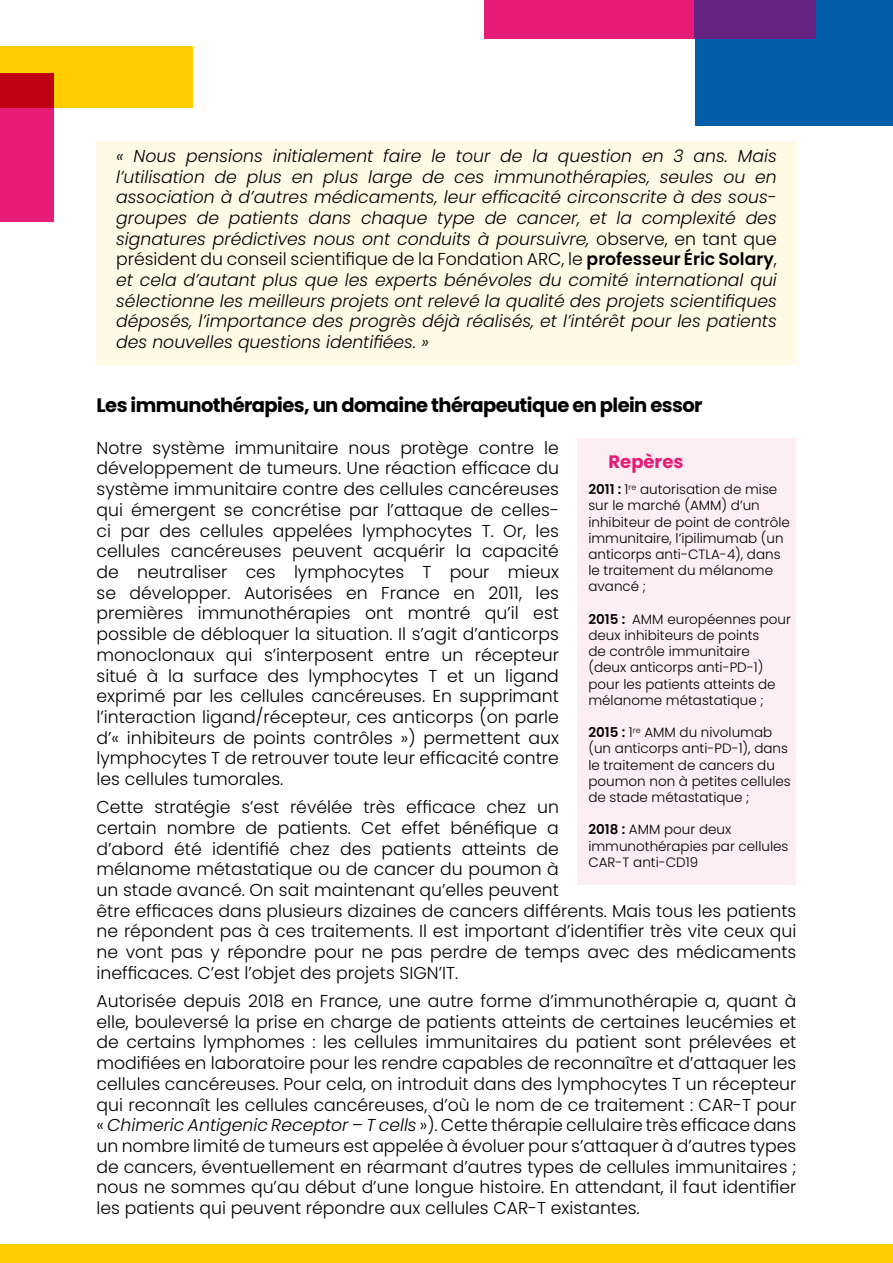
<style>
.page{position:relative;width:893px;height:1263px;background:#fff}
.page>*{position:absolute;margin:0;border:0;box-sizing:border-box;transform-origin:0 0}
.t1{font:700 19.5px "Poppins";letter-spacing:-.03em;color:#000}
.t2{font:700 18px "Poppins";color:#e71c77}
.t3{font:300 17.25px/20.7px "Poppins";color:#000;text-align:justify}
.t4{font:italic 300 17.25px/20.7px "Poppins";color:#000;text-align:justify}
.t5{font:300 13.5px/16.2px "Poppins";color:#000}
.s1{font-style:normal}
.s2{font-weight:600;font-style:normal}
.s3{font-style:italic}
.s4{font-weight:600}
</style>
<div class="page">
<div style="left:484px;top:0;width:323px;height:39px;background:#e71c77"></div>
<div style="left:0;top:46px;width:193px;height:62px;background:#fc0"></div>
<div style="left:695px;top:0;width:198px;height:125px;background:#005da9"></div>
<div style="left:0;top:73px;width:53px;height:149px;background:#e71c77"></div>
<div style="left:695px;top:0;width:121px;height:39px;background:#662482"></div>
<div style="left:0;top:73px;width:53px;height:35px;background:#be0014"></div>
<div style="left:0;top:1244px;width:893px;height:19px;background:#fc0"></div>
<div style="left:577px;top:438px;width:219px;height:447px;background:#fdeef4"></div>
<div style="left:96px;top:141px;width:700px;height:224px;background:#fffae6"></div>
<p class="t4" style="left:116px;top:146px;width:662px">« Nous pensions initialement faire le tour de la question en 3 ans. Mais l’utilisation de plus en plus large de ces immunothérapies, seules ou en association à d’autres médicaments, leur efficacité circonscrite à des sous&shy;groupes de patients dans chaque type de cancer, et la complexité des signatures prédictives nous ont conduits à poursuivre, <span class="s1">observe, en tant que président du conseil scientifique de la Fondation ARC, le</span> <span class="s2">professeur Éric Solary</span><span class="s1">, </span>et cela d’autant plus que les experts bénévoles du comité international qui sélectionne les meilleurs projets ont relevé la qualité des projets scientifiques déposés, l’importance des progrès déjà réalisés, et l’intérêt pour les patients des nouvelles questions identifiées. »</p>
<p class="t1" style="left:97px;top:394px;width:607px">Les immunothérapies, un domaine thérapeutique en plein essor</p>
<p class="t3" style="left:97px;top:437px;width:464px">Notre système immunitaire nous protège contre le développement de tumeurs. Une réaction efficace du système immunitaire contre des cellules cancéreuses qui émergent se concrétise par l’attaque de celles&shy;ci par des cellules appelées lymphocytes T. Or, les cellules cancéreuses peuvent acquérir la capacité de neutraliser ces lymphocytes T pour mieux se développer. Autorisées en France en 2011, les premières immunothérapies ont montré qu’il est possible de débloquer la situation. Il s’agit d’anticorps monoclonaux qui s’interposent entre un récepteur situé à la surface des lymphocytes T et un ligand exprimé par les cellules cancéreuses. En supprimant l’interaction ligand/récepteur, ces anticorps (on parle d’« inhibiteurs de points contrôles ») permettent aux lymphocytes T de retrouver toute leur efficacité contre les cellules tumorales.</p>
<p class="t3" style="left:97px;top:797px;width:701px;text-align:left">Cette stratégie s’est révélée très efficace chez un<br>certain nombre de patients. Cet effet bénéfique a<br>d’abord été identifié chez des patients atteints de<br>mélanome métastatique ou de cancer du poumon à<br>un stade avancé. On sait maintenant qu’elles peuvent<br>être efficaces dans plusieurs dizaines de cancers différents. Mais tous les patients ne répondent pas à ces traitements. Il est important d’identifier très vite ceux qui ne vont pas y répondre pour ne pas perdre de temps avec des médicaments inefficaces. C’est l’objet des projets SIGN’IT.</p>
<p class="t3" style="left:97px;top:991px;width:701px">Autorisée depuis 2018 en France, une autre forme d’immunothérapie a, quant à elle, bouleversé la prise en charge de patients atteints de certaines leucémies et de certains lymphomes : les cellules immunitaires du patient sont prélevées et modifiées en laboratoire pour les rendre capables de reconnaître et d’attaquer les cellules cancéreuses. Pour cela, on introduit dans des lymphocytes T un récepteur qui reconnaît les cellules cancéreuses, d’où le nom de ce traitement : CAR-T pour « <span class="s3">Chimeric Antigenic Receptor – T cells</span> »). Cette thérapie cellulaire très efficace dans un nombre limité de tumeurs est appelée à évoluer pour s’attaquer à d’autres types de cancers, éventuellement en réarmant d’autres types de cellules immunitaires ; nous ne sommes qu’au début d’une longue histoire. En attendant, il faut identifier les patients qui peuvent répondre aux cellules CAR-T existantes.</p>
<p class="t2" style="left:608px;top:451px;width:76px">Repères</p>
<p class="t5" style="left:588px;top:481px;width:203px"><span class="s4">2011 :</span> 1<sup>re</sup> autorisation de mise sur le marché (AMM) d’un inhibiteur de point de contrôle immunitaire, l’ipilimumab (un anticorps anti-CTLA-4), dans le traitement du mélanome avancé ;</p>
<p class="t5" style="left:588px;top:611px;width:204px"><span class="s4">2015 :</span> AMM européennes pour deux inhibiteurs de points<br>de contrôle immunitaire (deux anticorps anti-PD-1) pour les patients atteints de mélanome métastatique ;</p>
<p class="t5" style="left:588px;top:724px;width:204px"><span class="s4">2015 :</span> 1<sup>re</sup> AMM du nivolumab (un anticorps anti-PD-1), dans le traitement de cancers du poumon non à petites cellules de stade métastatique ;</p>
<p class="t5" style="left:588px;top:822px;width:201px"><span class="s4">2018 :</span> AMM pour deux immunothérapies par cellules<br>CAR-T anti-CD19</p>
</div>
